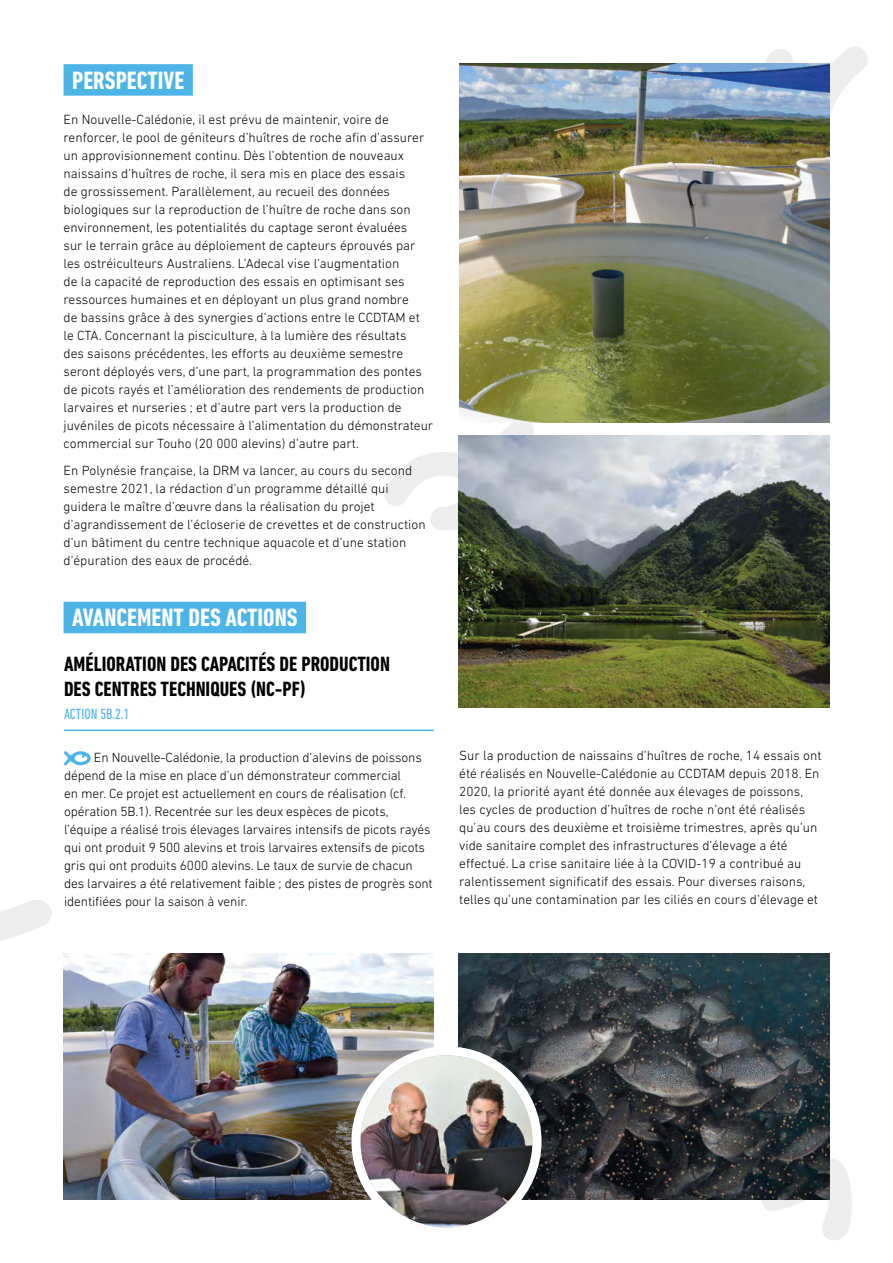
<style>
.page{position:relative;width:893px;height:1263px;background:#fff}
.page>*{position:absolute;margin:0;border:0;box-sizing:border-box;transform-origin:0 0}
.t1{font:700 condensed 25.5px "DIN Next LT Pro";color:#fff}
.t2{font:700 condensed 21px/25.2px "DIN Next LT Pro";color:#000}
.t3{font:condensed 15px "DIN Next LT Pro";color:#4db4e7}
.t4{font:300 13.5px/18px "DIN Next LT Pro";color:#000}
</style>
<div class="page">
<svg style="left:0;top:900px;width:51px;height:41px"></svg>
<svg style="left:384px;top:422px;width:150px;height:124px"></svg>
<div style="left:64px;top:64px;width:129px;height:32px;background:#4db4e7"></div>
<svg style="left:761px;top:1156px;width:91px;height:84px"></svg>
<svg style="left:764px;top:46px;width:104px;height:85px"></svg>
<div style="left:64px;top:602px;width:242px;height:31px;background:#4db4e7"></div>
<hr style="left:64px;top:729px;width:370px;height:2px;background:#4db4e7">
<svg style="left:64px;top:751px;width:27px;height:14px"></svg>
<img style="left:459px;top:435px;width:370px;height:272px">
<img style="left:64px;top:953px;width:370px;height:246px">
<img style="left:459px;top:64px;width:370px;height:358px">
<img style="left:459px;top:953px;width:370px;height:246px">
<svg style="left:356px;top:1051px;width:181px;height:181px"></svg>
<img style="left:360px;top:1055px;width:172px;height:172px;border-radius:86px">
<div style="left:351px;top:1046px;width:190px;height:190px;border:9px solid #fff;border-radius:50%"></div>
<h1 class="t1" style="left:72px;top:66px;width:114px">PERSPECTIVE</h1>
<p class="t4" style="left:64px;top:110px;width:371px">En Nouvelle-Calédonie, il est prévu de maintenir, voire de renforcer, le pool de géniteurs d’huîtres de roche afin d’assurer un approvisionnement continu. Dès l’obtention de nouveaux naissains d’huîtres de roche, il sera mis en place des essais<br>de grossissement. Parallèlement, au recueil des données biologiques sur la reproduction de l’huître de roche dans son environnement, les potentialités du captage seront évaluées<br>sur le terrain grâce au déploiement de capteurs éprouvés par les ostréiculteurs Australiens. L’Adecal vise l’augmentation<br>de la capacité de reproduction des essais en optimisant ses ressources humaines et en déployant un plus grand nombre<br>de bassins grâce à des synergies d’actions entre le CCDTAM et le CTA. Concernant la pisciculture, à la lumière des résultats<br>des saisons précédentes, les efforts au deuxième semestre seront déployés vers, d’une part, la programmation des pontes de picots rayés et l’amélioration des rendements de production larvaires et nurseries ; et d’autre part vers la production de juvéniles de picots nécessaire à l’alimentation du démonstrateur commercial sur Touho (20 000 alevins) d’autre part.</p>
<p class="t4" style="left:64px;top:461px;width:364px">En Polynésie française, la DRM va lancer, au cours du second semestre 2021, la rédaction d’un programme détaillé qui guidera le maître d’œuvre dans la réalisation du projet d’agrandissement de l’écloserie de crevettes et de construction d’un bâtiment du centre technique aquacole et d’une station d’épuration des eaux de procédé.</p>
<h1 class="t1" style="left:72px;top:603px;width:227px">AVANCEMENT DES ACTIONS</h1>
<h2 class="t2" style="left:64px;top:651px;width:327px">AMÉLIORATION DES CAPACITÉS DE PRODUCTION<br>DES CENTRES TECHNIQUES (NC-PF)</h2>
<p class="t3" style="left:64px;top:705px;width:67px">ACTION 5B.2.1</p>
<p class="t4" style="left:64px;top:749px;width:370px;text-indent:30px">En Nouvelle-Calédonie, la production d’alevins de poissons dépend de la mise en place d’un démonstrateur commercial<br>en mer. Ce projet est actuellement en cours de réalisation (cf. opération 5B.1). Recentrée sur les deux espèces de picots, l’équipe a réalisé trois élevages larvaires intensifs de picots rayés qui ont produit 9 500 alevins et trois larvaires extensifs de picots gris qui ont produits 6000 alevins. Le taux de survie de chacun des larvaires a été relativement faible ; des pistes de progrès sont identifiées pour la saison à venir.</p>
<p class="t4" style="left:459px;top:746px;width:364px">Sur la production de naissains d’huîtres de roche, 14 essais ont été réalisés en Nouvelle-Calédonie au CCDTAM depuis 2018. En 2020, la priorité ayant été donnée aux élevages de poissons, les cycles de production d’huîtres de roche n’ont été réalisés qu’au cours des deuxième et troisième trimestres, après qu’un vide sanitaire complet des infrastructures d’élevage a été effectué. La crise sanitaire liée à la COVID-19 a contribué au ralentissement significatif des essais. Pour diverses raisons, telles qu’une contamination par les ciliés en cours d’élevage et</p>
</div>
